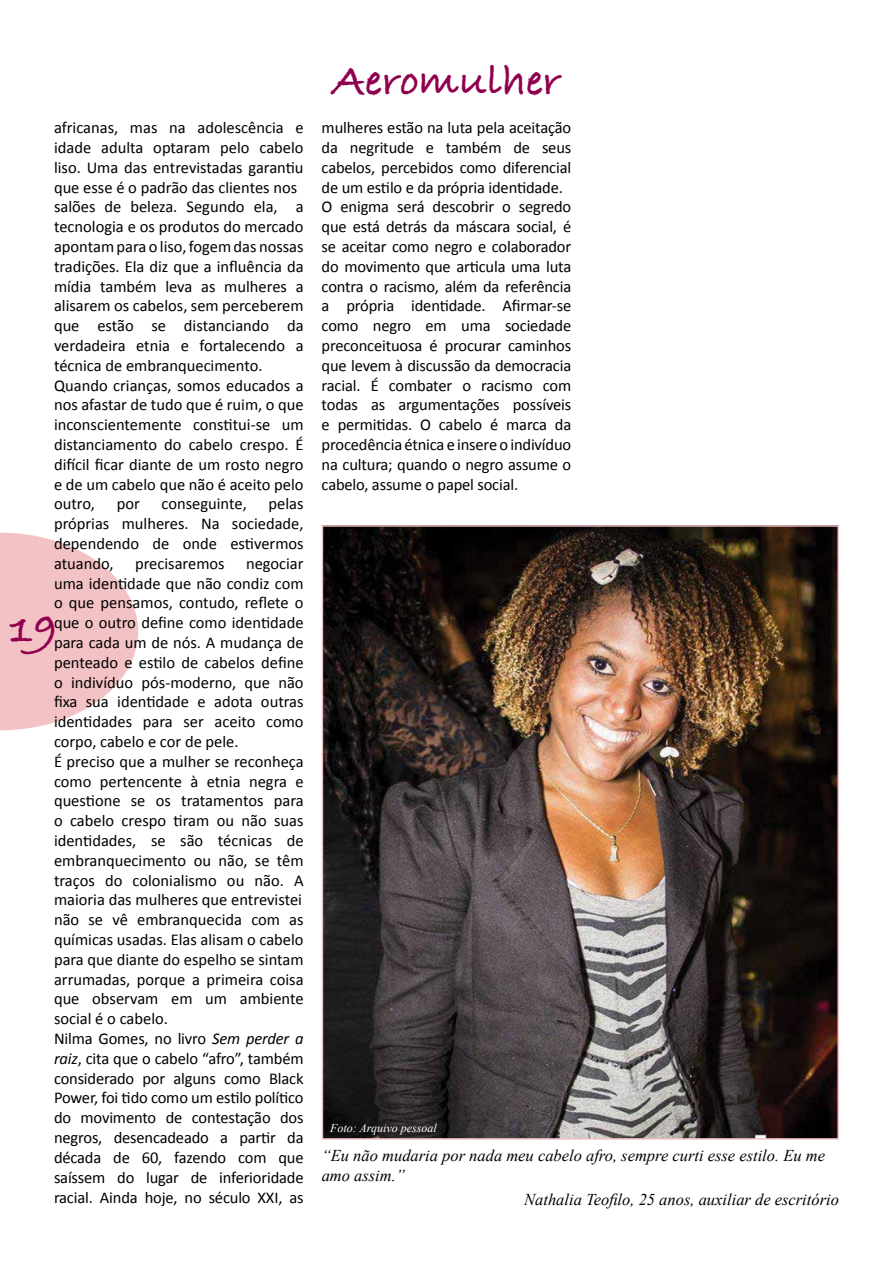
<style>
.page{position:relative;width:893px;height:1263px;background:#fff}
.page>*{position:absolute;margin:0;border:0;box-sizing:border-box;transform-origin:0 0}
.t1{font:700 45px "Bradley Hand ITCTT";color:#91004e}
.t2{font:16.5px/19.8px "Calibri";letter-spacing:-.005em;color:#000}
.t3{font:italic 16.5px/19.8px "Times New Roman";color:#000}
.t4{font:italic 12px "Times New Roman";color:#fff}
.s1{font-style:italic}
</style>
<div class="page">
<svg style="left:0;top:533px;width:138px;height:197px"></svg>
<img style="left:325px;top:528px;width:511px;height:609px">
<div style="left:322px;top:525px;width:517px;height:615px;border:2px solid #f3c2c5"></div>
<p class="t2" style="left:54px;top:117px;width:251px">africanas, mas na adolescência e idade adulta optaram pelo cabelo liso. Uma das entrevistadas garantiu que esse é o padrão das clientes nos salões de beleza. Segundo ela, a tecnologia e os produtos do mercado apontam para o liso, fogem das nossas tradições. Ela diz que a influência da mídia também leva as mulheres a alisarem os cabelos, sem perceberem que estão se distanciando da verdadeira etnia e fortalecendo a técnica de embranquecimento.<br>Quando crianças, somos educados a nos afastar de tudo que é ruim, o que inconscientemente constitui-se um distanciamento do cabelo crespo. É difícil ficar diante de um rosto negro e de um cabelo que não é aceito pelo outro,</p>
<p class="t2" style="left:54px;top:493px;width:251px;text-align:justify;text-indent:215px">pelas próprias mulheres. Na sociedade, dependendo de onde estivermos atuando,</p>
<p class="t2" style="left:117px;top:493px;width:25px">por</p>
<p class="t2" style="left:162px;top:493px;width:87px">conseguinte,</p>
<p class="t2" style="left:54px;top:553px;width:251px;text-indent:192px">negociar uma identidade que não condiz com o que pensamos, contudo, reflete o que o outro define como identidade para cada um de nós. A mudança de penteado e estilo de cabelos define o indivíduo pós-moderno, que não fixa sua identidade e adota outras identidades para ser aceito como corpo, cabelo e cor de pele.<br>É preciso que a mulher se reconheça como pertencente à etnia negra e questione se os tratamentos para o cabelo crespo tiram ou não suas identidades, se são técnicas de embranquecimento ou não, se têm traços do colonialismo ou não. A maioria das mulheres que entrevistei não se vê embranquecida com as químicas usadas. Elas alisam o cabelo para que diante do espelho se sintam arrumadas, porque a primeira coisa que observam em um ambiente social é o cabelo.<br>Nilma Gomes, no livro <span class="s1">Sem perder a raiz</span>, cita que o cabelo “afro”, também considerado por alguns como Black<br>Power, foi tido como um estilo político do movimento de contestação dos negros, desencadeado a partir da década de 60, fazendo com que saíssem do lugar de inferioridade racial. Ainda hoje, no século XXI, as</p>
<p class="t2" style="left:135px;top:553px;width:91px">precisaremos</p>
<h1 class="t1" style="left:10px;top:594px;width:50px">19</h1>
<h1 class="t1" style="left:332px;top:46px;width:230px">Aeromulher</h1>
<p class="t2" style="left:322px;top:117px;width:251px">mulheres estão na luta pela aceitação da negritude e também de seus cabelos, percebidos como diferencial de um estilo e da própria identidade.<br>O enigma será descobrir o segredo que está detrás da máscara social, é se aceitar como negro e colaborador do movimento que articula uma luta contra o racismo, além da referência a própria identidade. Afirmar-se como negro em uma sociedade preconceituosa é procurar caminhos que levem à discussão da democracia racial. É combater o racismo com todas as argumentações possíveis e permitidas. O cabelo é marca da procedência étnica e insere o indivíduo na cultura; quando o negro assume o cabelo, assume o papel social.</p>
<p class="t4" style="left:330px;top:1119px;width:108px">Foto: Arquivo pessoal</p>
<p class="t3" style="left:322px;top:1145px;width:505px">“Eu não mudaria por nada meu cabelo afro, sempre curti esse estilo. Eu me amo assim.”</p>
<p class="t3" style="left:524px;top:1189px;width:316px">Nathalia Teofilo, 25 anos, auxiliar de escritório</p>
</div>
